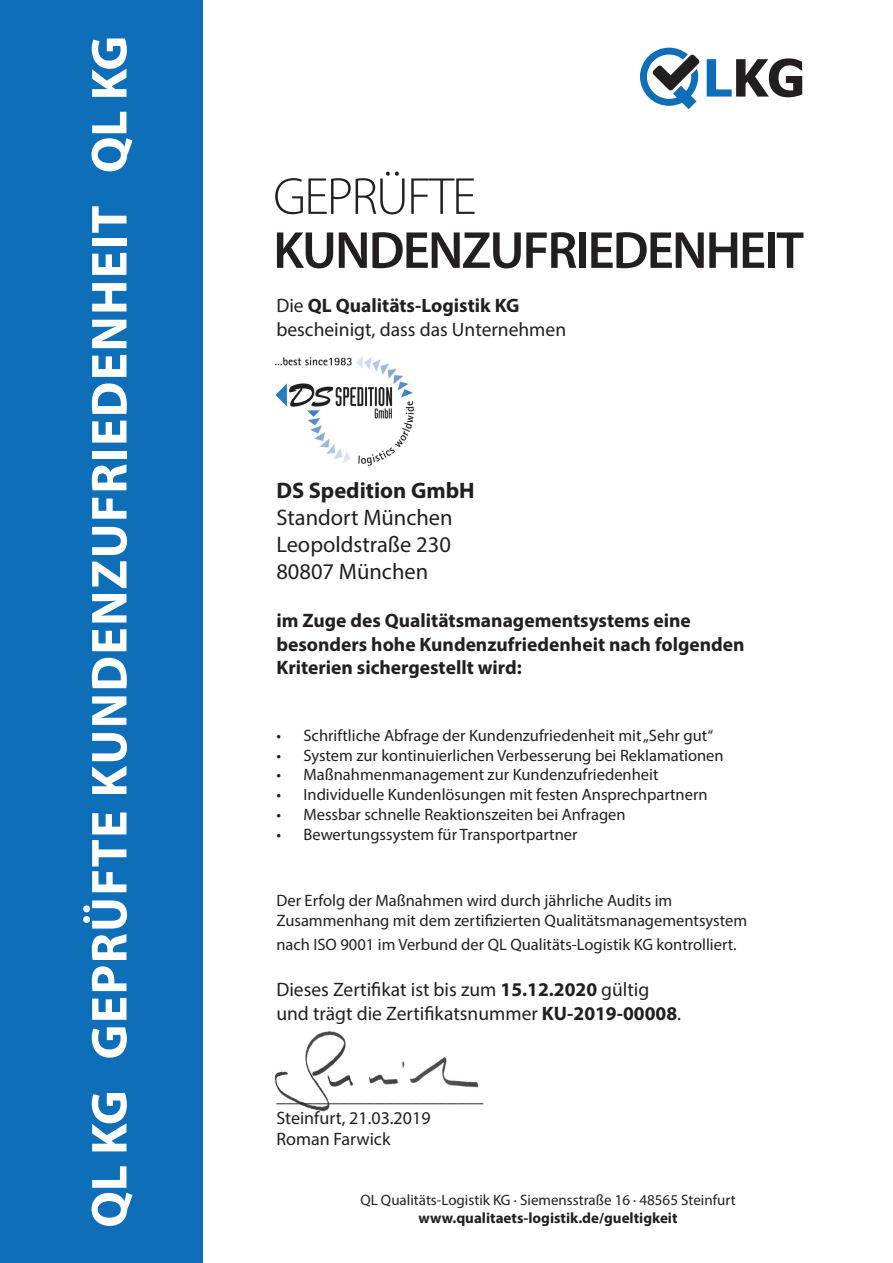
<style>
.page{position:relative;width:893px;height:1263px;background:#fff}
.page>*{position:absolute;margin:0;border:0;box-sizing:border-box;transform-origin:0 0}
.t1{font:600 52.5px "Myriad Pro";letter-spacing:-.035em;color:#231f20}
.t2{font:300 52.5px "Myriad Pro";letter-spacing:-.035em;color:#231f20}
.t3{font:700 51px "Myriad Pro";letter-spacing:.03em;color:#fff}
.t4{font:22.5px "Myriad Pro";color:#231f20}
.t5{font:700 22.5px "Myriad Pro";color:#231f20}
.t6{font:700 19.5px "Myriad Pro";color:#231f20}
.t7{font:19.5px "Myriad Pro";color:#231f20}
.t8{font:18px "Myriad Pro";color:#231f20}
.t9{font:16.5px "Myriad Pro";color:#231f20}
.t10{font:15px "Myriad Pro";color:#231f20}
.t11{font:700 15px "Myriad Pro";color:#231f20}
.s1{font-weight:400}
.s2{font-weight:700}
</style>
<div class="page">
<img style="left:274px;top:1031px;width:205px;height:81px">
<div style="left:0;top:0;width:203px;height:1263px;background:#0f6eb8"></div>
<svg style="left:707px;top:58px;width:95px;height:39px"></svg>
<svg style="left:640px;top:48px;width:59px;height:61px"></svg>
<img style="left:275px;top:356px;width:139px;height:110px">
<h2 class="t3" style="left:76px;top:1228px;width:1193px;rotate:-90deg">QL KG GEPRÜFTE KUNDENZUFRIEDENHEIT QL KG</h2>
<p class="t2" style="left:273px;top:165px;width:205px">GEPRÜFTE</p>
<p class="t1" style="left:273px;top:217px;width:532px">KUNDENZUFRIEDENHEIT</p>
<p class="t6" style="left:276px;top:293px;width:244px"><span class="s1">Die</span> QL Qualitäts-Logistik KG</p>
<p class="t7" style="left:276px;top:317px;width:291px">bescheinigt, dass das Unternehmen</p>
<p class="t5" style="left:276px;top:475px;width:200px">DS Spedition GmbH</p>
<p class="t4" style="left:276px;top:503px;width:178px">Standort München</p>
<p class="t4" style="left:276px;top:530px;width:176px">Leopoldstraße 230</p>
<p class="t4" style="left:276px;top:557px;width:153px">80807 München</p>
<p class="t6" style="left:276px;top:608px;width:416px">im Zuge des Qualitätsmanagementsystems eine</p>
<p class="t6" style="left:276px;top:631px;width:470px">besonders hohe Kundenzufriedenheit nach folgenden</p>
<p class="t6" style="left:276px;top:655px;width:247px">Kriterien sichergestellt wird:</p>
<p class="t9" style="left:276px;top:725px;width:438px">• Schriftliche Abfrage der Kundenzufriedenheit mit „Sehr gut“</p>
<p class="t9" style="left:276px;top:745px;width:449px">• System zur kontinuierlichen Verbesserung bei Reklamationen</p>
<p class="t9" style="left:276px;top:765px;width:384px">• Maßnahmenmanagement zur Kundenzufriedenheit</p>
<p class="t9" style="left:276px;top:784px;width:433px">• Individuelle Kundenlösungen mit festen Ansprechpartnern</p>
<p class="t9" style="left:276px;top:804px;width:351px">• Messbar schnelle Reaktionszeiten bei Anfragen</p>
<p class="t9" style="left:276px;top:824px;width:303px">• Bewertungssystem für Transportpartner</p>
<p class="t9" style="left:276px;top:891px;width:397px">Der Erfolg der Maßnahmen wird durch jährliche Audits im</p>
<p class="t9" style="left:276px;top:910px;width:472px">Zusammenhang mit dem zertifizierten Qualitätsmanagementsystem</p>
<p class="t9" style="left:276px;top:934px;width:462px">nach ISO 9001 im Verbund der QL Qualitäts-Logistik KG kontrolliert.</p>
<p class="t7" style="left:276px;top:978px;width:374px">Dieses Zertifikat ist bis zum <span class="s2">15.12.2020</span> gültig</p>
<p class="t7" style="left:276px;top:1001px;width:406px">und trägt die Zertifikatsnummer <span class="s2">KU-2019-00008</span>.</p>
<p class="t8" style="left:276px;top:1085px;width:209px">_______________________</p>
<p class="t8" style="left:276px;top:1106px;width:156px">Steinfurt, 21.03.2019</p>
<p class="t8" style="left:276px;top:1128px;width:116px">Roman Farwick</p>
<p class="t10" style="left:360px;top:1191px;width:377px">QL Qualitäts-Logistik KG ∙ Siemensstraße 16 ∙ 48565 Steinfurt</p>
<p class="t11" style="left:418px;top:1208px;width:261px">www.qualitaets-logistik.de/gueltigkeit</p>
</div>
